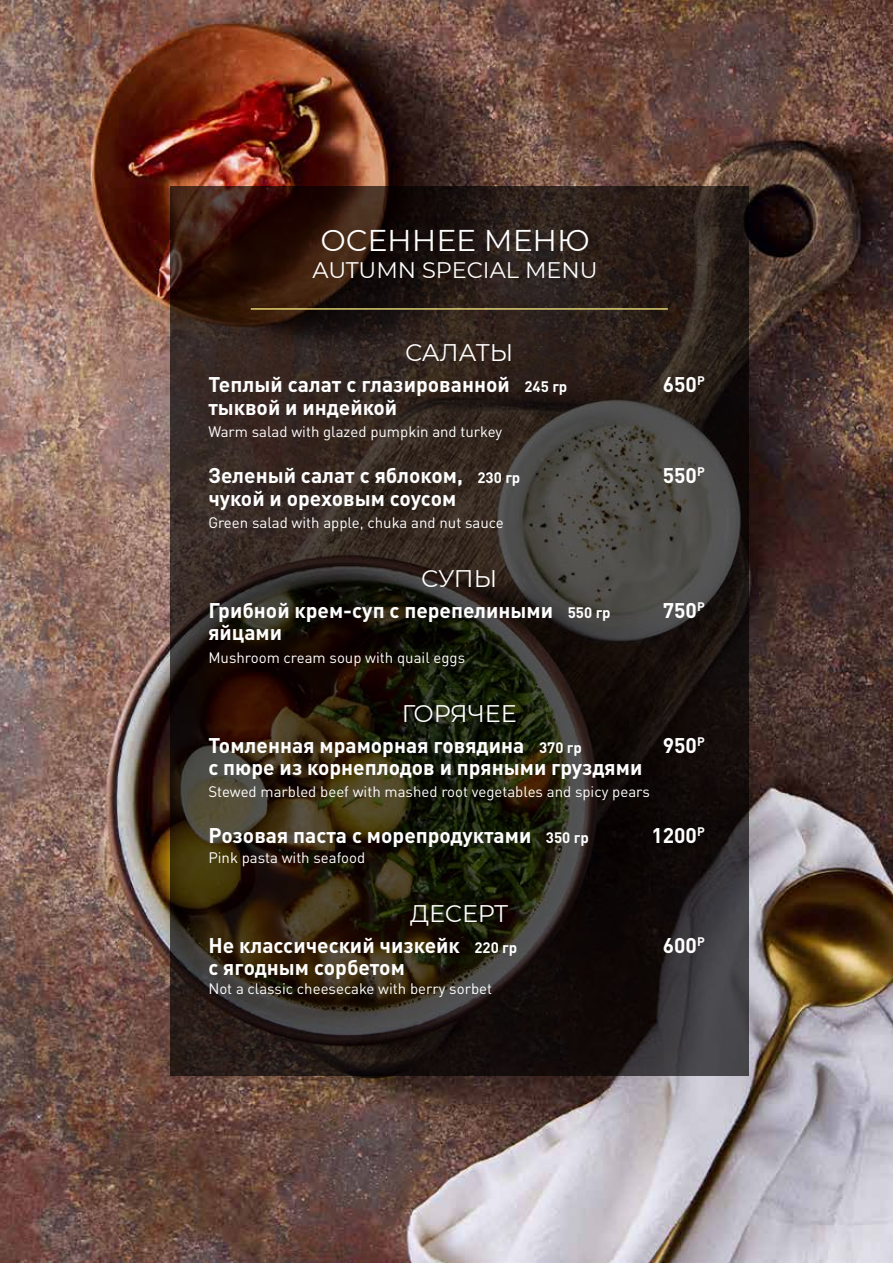
<style>
.page{position:relative;width:893px;height:1263px;background:#fff}
.page>*{position:absolute;margin:0;border:0;box-sizing:border-box;transform-origin:0 0}
.t1{font:30px "Montserrat";color:#fff}
.t2{font:24px "Montserrat";color:#fff}
.t3{font:22.5px "Montserrat";color:#fff}
.t4{font:700 21px "DIN Pro";color:#fff}
.t5{font:15px "DIN Pro";color:#fff}
.s1{font-size:15px}
</style>
<div class="page">
<img style="left:0;top:0;width:893px;height:1263px">
<svg style="left:170px;top:187px;width:578px;height:889px;background:#2b221b"></svg>
<hr style="left:251px;top:308px;width:417px;height:2px;background:#fff282">
<h1 class="t1" style="left:320px;top:220px;width:271px">ОСЕННЕЕ МЕНЮ</h1>
<p class="t3" style="left:313px;top:255px;width:287px">AUTUMN SPECIAL MENU</p>
<p class="t2" style="left:405px;top:336px;width:110px">САЛАТЫ</p>
<p class="t4" style="left:208px;top:367px;width:360px">Теплый салат с глазированной <span class="s1">245 гр</span></p>
<p class="t4" style="left:663px;top:367px;width:44px">650<sup>Р</sup></p>
<p class="t4" style="left:208px;top:390px;width:190px">тыквой и индейкой</p>
<p class="t5" style="left:208px;top:420px;width:295px">Warm salad with glazed pumpkin and turkey</p>
<p class="t4" style="left:208px;top:458px;width:313px">Зеленый салат с яблоком, <span class="s1">230 гр</span></p>
<p class="t4" style="left:663px;top:458px;width:44px">550<sup>Р</sup></p>
<p class="t4" style="left:208px;top:480px;width:249px">чукой и ореховым соусом</p>
<p class="t5" style="left:208px;top:511px;width:297px">Green salad with apple, chuka and nut sauce</p>
<p class="t2" style="left:421px;top:562px;width:77px">СУПЫ</p>
<p class="t4" style="left:208px;top:593px;width:404px">Грибной крем-суп с перепелиными <span class="s1">550 гр</span></p>
<p class="t4" style="left:663px;top:593px;width:44px">750<sup>Р</sup></p>
<p class="t4" style="left:208px;top:615px;width:75px">яйцами</p>
<p class="t5" style="left:208px;top:645px;width:258px">Mushroom cream soup with quail eggs</p>
<p class="t2" style="left:402px;top:697px;width:116px">ГОРЯЧЕЕ</p>
<p class="t4" style="left:208px;top:727px;width:375px">Томленная мраморная говядина <span class="s1">370 гр</span></p>
<p class="t4" style="left:663px;top:727px;width:44px">950<sup>Р</sup></p>
<p class="t4" style="left:208px;top:750px;width:436px">с пюре из корнеплодов и пряными груздями</p>
<p class="t5" style="left:208px;top:780px;width:443px">Stewed marbled beef with mashed root vegetables and spicy pears</p>
<p class="t4" style="left:208px;top:818px;width:382px">Розовая паста с морепродуктами <span class="s1">350 гр</span></p>
<p class="t4" style="left:651px;top:818px;width:55px">1200<sup>Р</sup></p>
<p class="t5" style="left:208px;top:845px;width:158px">Pink pasta with seafood</p>
<p class="t2" style="left:410px;top:897px;width:100px">ДЕСЕРТ</p>
<p class="t4" style="left:208px;top:927px;width:310px">Не классический чизкейк <span class="s1">220 гр</span></p>
<p class="t4" style="left:663px;top:927px;width:44px">600<sup>Р</sup></p>
<p class="t4" style="left:208px;top:950px;width:198px">с ягодным сорбетом</p>
<p class="t5" style="left:208px;top:977px;width:285px">Not a classic cheesecake with berry sorbet</p>
</div>
